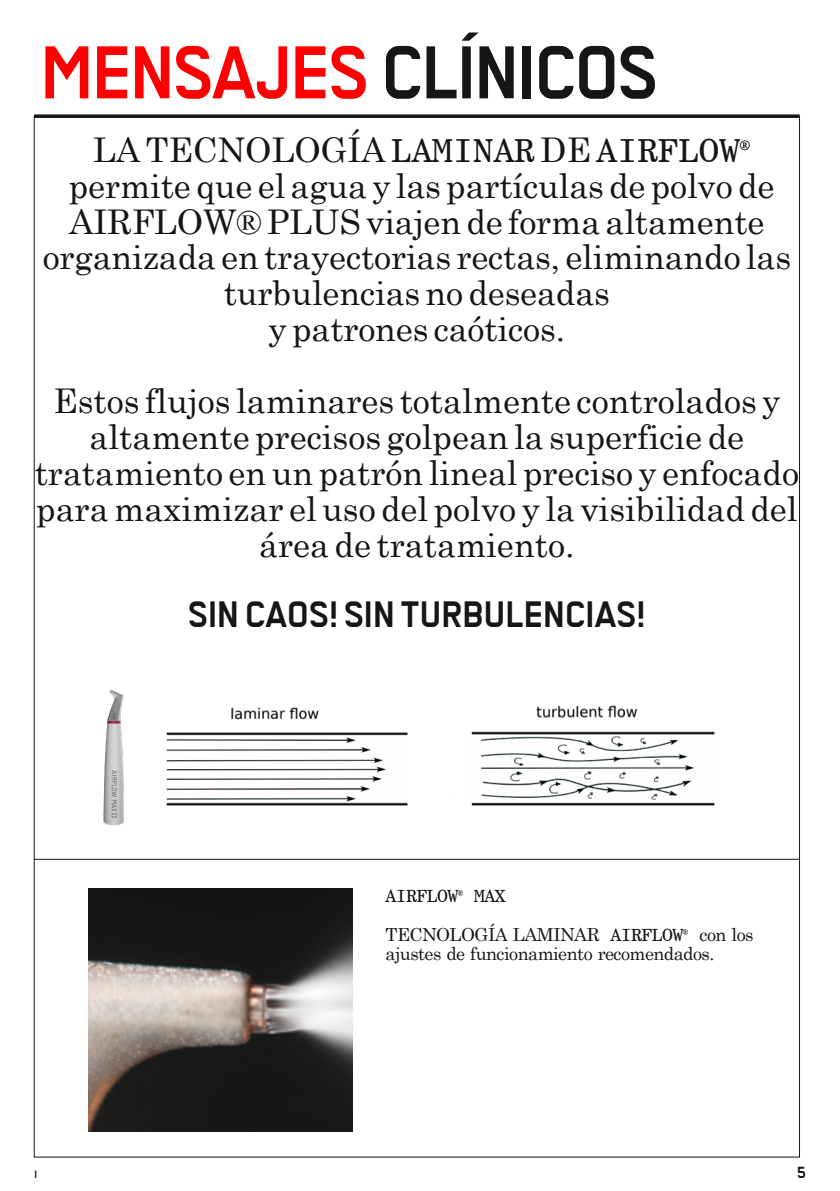
<style>
.page{position:relative;width:840px;height:1191px;background:#fff}
.page>*{position:absolute;margin:0;border:0;box-sizing:border-box;transform-origin:0 0}
._04_ZTitel_TB_35pt_4{font:700 84px "Transbold Neue Euro";letter-spacing:-.01em;color:#f00}
._04_ZTitel_TB_35pt_4-2{font:700 41px "Transbold Neue Euro";letter-spacing:.005em;color:#171615}
._04_ZTitel_TB_35pt_4-3{font:34px/35.6px "Century Schoolbook";color:#171615;text-align:center}
._04_ZTitel_TB_35pt_4-4{font:18px/38.8px "Century Schoolbook";letter-spacing:-.03em;color:#171615}
._07_KapitelS_TB_8pt{font:700 18px "Transbold Neue Euro";color:#171615}
._07_KapitelS_TB_8pt-2{font:700 12px "Transbold Neue Euro";color:#171615}
.s1{color:#171615}
.s2{font-family:"Century Schoolbook BT Monospace"}
.s3{font-style:inherit}
</style>
<div class="page">
<img style="left:166px;top:707px;width:242px;height:99px">
<img style="left:454px;top:705px;width:261px;height:101px">
<hr style="left:34px;top:859px;width:765px;height:1px;background:#171615">
<img style="left:89px;top:889px;width:263px;height:242px">
<img style="left:103px;top:690px;width:21px;height:136px">
<svg style="left:34px;top:114px;width:765px;height:4px;background:#302f2e"></svg>
<p class="_04_ZTitel_TB_35pt_4" style="left:41px;top:27px;width:618px">MENSAJES <span class="s1">CL</span><span class="s1">ÍNICOS</span></p>
<p class="_04_ZTitel_TB_35pt_4-3" style="left:43px;top:129px;width:749px">LA TECNOLOGÍA <span class="s2">LAMINAR</span> DE <span class="s2">AIRFLOW</span><sup>® </sup>permite que el agua y las partículas de polvo de AIRFLOW® PLUS viajen de forma altamente organizada en trayectorias rectas, eliminando las turbulencias no deseadas<br>y patrones caóticos.</p>
<p class="_04_ZTitel_TB_35pt_4-3" style="left:35px;top:379px;width:765px">Estos flujos laminares totalmente controlados y altamente precisos golpean la superficie de tratamiento en un patrón lineal preciso y enfocado para maximizar el uso del polvo y la visibilidad del área de tratamiento.</p>
<p class="_04_ZTitel_TB_35pt_4-2" style="left:188px;top:592px;width:458px"><span class="s3">SIN</span> C<span class="s3">A</span>OS! <span class="s3">SIN</span> TURBULENC<span class="s3">IAS</span>!</p>
<p class="_04_ZTitel_TB_35pt_4-4" style="left:385px;top:874px;width:369px"><span class="s2">AIRFLOW</span><sup>®</sup> <span class="s2">MAX<br></span>TECNOLOGÍA LAMINAR <span class="s2">AIRFLOW</span><sup>®</sup> con los</p>
<p class="_04_ZTitel_TB_35pt_4-4" style="left:385px;top:932px;width:330px">ajustes de funcionamiento recomendados.</p>
<p class="_07_KapitelS_TB_8pt-2" style="left:34px;top:1167px;width:4px">I</p>
<p class="_07_KapitelS_TB_8pt" style="left:796px;top:1162px;width:10px">5</p>
</div>
